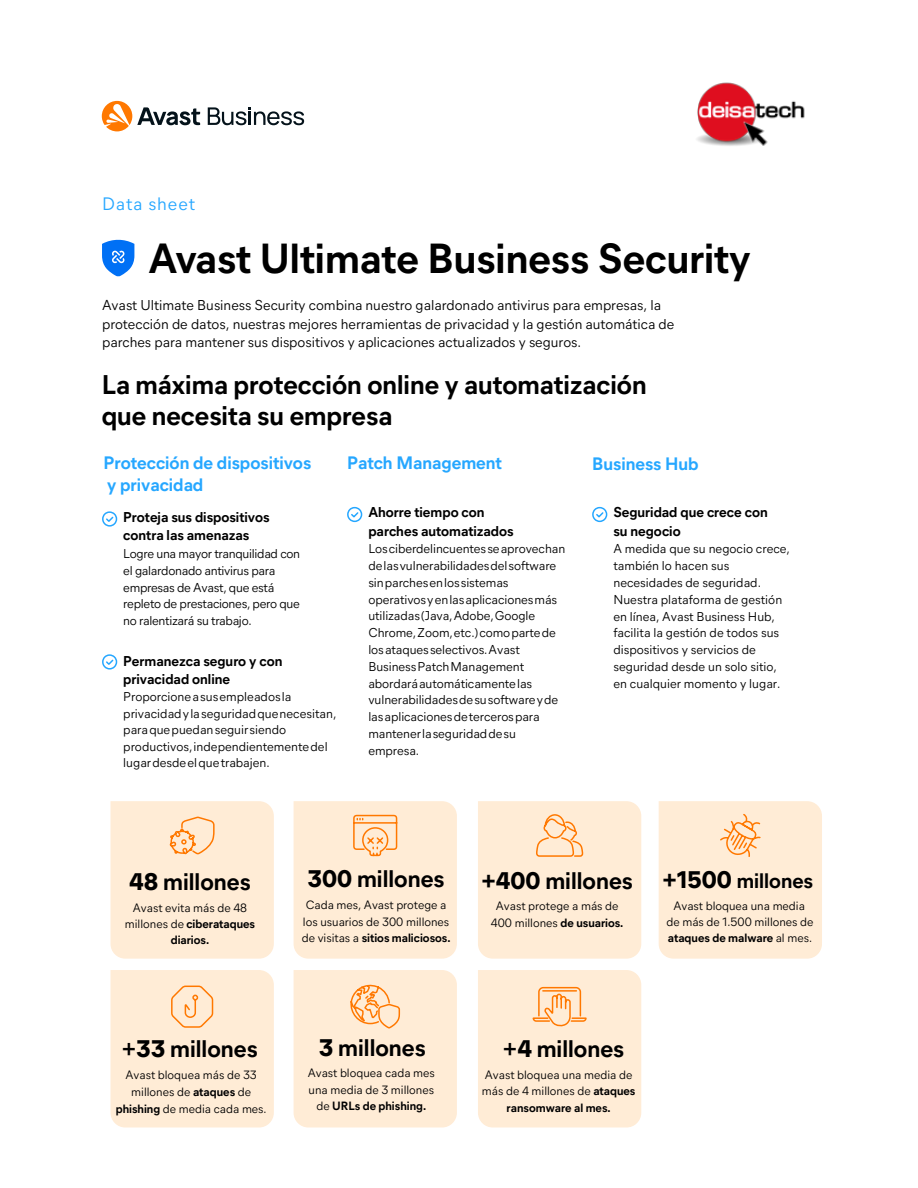
<style>
.page{position:relative;width:918px;height:1188px;background:#fff}
.page>*{position:absolute;margin:0;border:0;box-sizing:border-box;transform-origin:0 0}
.t1{font:700 42px "Mier B03";color:#000}
.t2{font:700 27px/31.5px "Mier B";color:#000}
.t3{font:700 24px "Mier B";color:#000}
.t4{font:700 24px "Mier B";color:#000}
.t5{font:700 21px "Mier B";color:#000}
.t6{font:700 18px/21.6px "Mier B";color:#26a7ff}
.t7{font:700 18px "Mier B03";color:#26a7ff}
.t8{font:18px "Mier B03";letter-spacing:.05em;color:#26a7ff}
.t9{font:14.25px/18.8px "Mier B";color:#000}
.t10{font:700 14.25px/18.8px "Mier B";color:#000}
.t11{font:12.75px/16.8px "Mier B";letter-spacing:-.005em;color:#000}
.t12{font:12px/16.4px "Mier B";color:#000;text-align:center}
.s1{font-weight:800}
.s2{font-weight:700}
.s3{font-family:"Mier A";font-weight:800;font-size:24px}
.s4{font-family:"Mier B03";font-weight:800}
</style>
<div class="page">
<svg style="left:208px;top:107px;width:96px;height:18px"></svg>
<svg style="left:102px;top:101px;width:98px;height:30px"></svg>
<svg style="left:102px;top:239px;width:32px;height:38px"></svg>
<svg style="left:102px;top:511px;width:16px;height:16px"></svg>
<svg style="left:347px;top:506px;width:16px;height:17px"></svg>
<svg style="left:592px;top:506px;width:16px;height:17px"></svg>
<svg style="left:102px;top:654px;width:16px;height:16px"></svg>
<img style="left:697px;top:82px;width:108px;height:64px">
<div style="left:110px;top:801px;width:164px;height:158px;background:#ffecd6"></div>
<div style="left:293px;top:801px;width:164px;height:158px;background:#ffecd6"></div>
<div style="left:478px;top:801px;width:164px;height:158px;background:#ffecd6"></div>
<div style="left:658px;top:801px;width:164px;height:158px;background:#ffecd6"></div>
<div style="left:110px;top:970px;width:164px;height:158px;background:#ffecd6"></div>
<div style="left:478px;top:970px;width:164px;height:158px;background:#ffecd6"></div>
<div style="left:293px;top:970px;width:164px;height:158px;background:#ffecd6"></div>
<h3 class="t8" style="left:102px;top:191px;width:94px">Data sheet</h3>
<h1 class="t1" style="left:148px;top:228px;width:604px">Avast Ultimate Business Security</h1>
<p class="t9" style="left:102px;top:295px;width:574px">Avast Ultimate Business Security combina nuestro galardonado antivirus para empresas, la protección de datos, nuestras mejores herramientas de privacidad y la gestión automática de parches para mantener sus dispositivos y aplicaciones actualizados y seguros.</p>
<h2 class="t2" style="left:102px;top:367px;width:546px">La máxima protección online y automatización que necesita su empresa</h2>
<h3 class="t6" style="left:103px;top:451px;width:209px">Protección de dispositivos y privacidad</h3>
<p class="t10" style="left:123px;top:506px;width:148px">Proteja sus dispositivos contra las amenazas</p>
<p class="t11" style="left:123px;top:544px;width:178px">Logre una mayor tranquilidad con el galardonado antivirus para empresas de Avast, que está repleto de prestaciones, pero que no ralentizará su trabajo.</p>
<p class="t10" style="left:123px;top:650px;width:161px">Permanezca seguro y con privacidad online</p>
<p class="t11" style="left:123px;top:688px;width:215px">Proporcione a sus empleados la privacidad y la seguridad que necesitan, para que puedan seguir siendo productivos, independientemente del lugar desde el que trabajen.</p>
<h3 class="t6" style="left:347px;top:450px;width:156px">Patch Management</h3>
<p class="t10" style="left:368px;top:502px;width:147px">Ahorre tiempo con parches automatizados</p>
<p class="t11" style="left:368px;top:540px;width:198px">Los ciberdelincuentes se aprovechan de las vulnerabilidades del software sin parches en los sistemas operativos y en las aplicaciones más utilizadas (Java, Adobe, Google<br>Chrome, Zoom, etc.) como parte de los ataques selectivos. Avast<br>Business Patch Management abordará automáticamente las vulnerabilidades de su software y de las aplicaciones de terceros para mantener la seguridad de su empresa.</p>
<h3 class="t7" style="left:592px;top:450px;width:108px">Business Hub</h3>
<p class="t10" style="left:613px;top:502px;width:156px">Seguridad que crece con su negocio</p>
<p class="t11" style="left:613px;top:540px;width:178px">A medida que su negocio crece, también lo hacen sus necesidades de seguridad.<br>Nuestra plataforma de gestión en línea, Avast Business Hub, facilita la gestión de todos sus dispositivos y servicios de seguridad desde un solo sitio, en cualquier momento y lugar.</p>
<h3 class="t3" style="left:129px;top:864px;width:123px"><span class="s1">48</span> millones</h3>
<p class="t12" style="left:125px;top:899px;width:132px">Avast evita más de 48 millones de <span class="s2">ciberataques diarios.</span></p>
<h3 class="t3" style="left:308px;top:861px;width:138px"><span class="s1">300</span> millones</h3>
<p class="t12" style="left:302px;top:896px;width:150px">Cada mes, Avast protege a los usuarios de 300 millones de visitas a <span class="s2">sitios maliciosos.</span></p>
<h3 class="t3" style="left:482px;top:863px;width:153px"><span class="s1">+400</span> millones</h3>
<p class="t12" style="left:491px;top:897px;width:134px">Avast protege a más de<br>400 millones <span class="s2">de usuarios.</span></p>
<h3 class="t5" style="left:663px;top:865px;width:152px"><span class="s3">+1500</span> millones</h3>
<p class="t12" style="left:666px;top:896px;width:149px">Avast bloquea una media de más de 1.500 millones de <span class="s2">ataques de malware</span> al mes.</p>
<h3 class="t3" style="left:122px;top:1031px;width:137px">+<span class="s4">33</span> millones</h3>
<p class="t12" style="left:116px;top:1066px;width:152px">Avast bloquea más de 33 millones de <span class="s2">ataques</span> de <span class="s2">phishing</span> de media cada mes.</p>
<h3 class="t4" style="left:319px;top:1030px;width:108px"><span class="s4">3</span> millones</h3>
<p class="t12" style="left:308px;top:1064px;width:129px">Avast bloquea cada mes una media de 3 millones de <span class="s2">URLs de phishing.</span></p>
<h3 class="t4" style="left:503px;top:1031px;width:123px">+<span class="s4">4</span> millones</h3>
<p class="t12" style="left:482px;top:1066px;width:155px">Avast bloquea una media de más de 4 millones de <span class="s2">ataques </span><span class="s2">ransomware al mes.</span></p>
</div>
